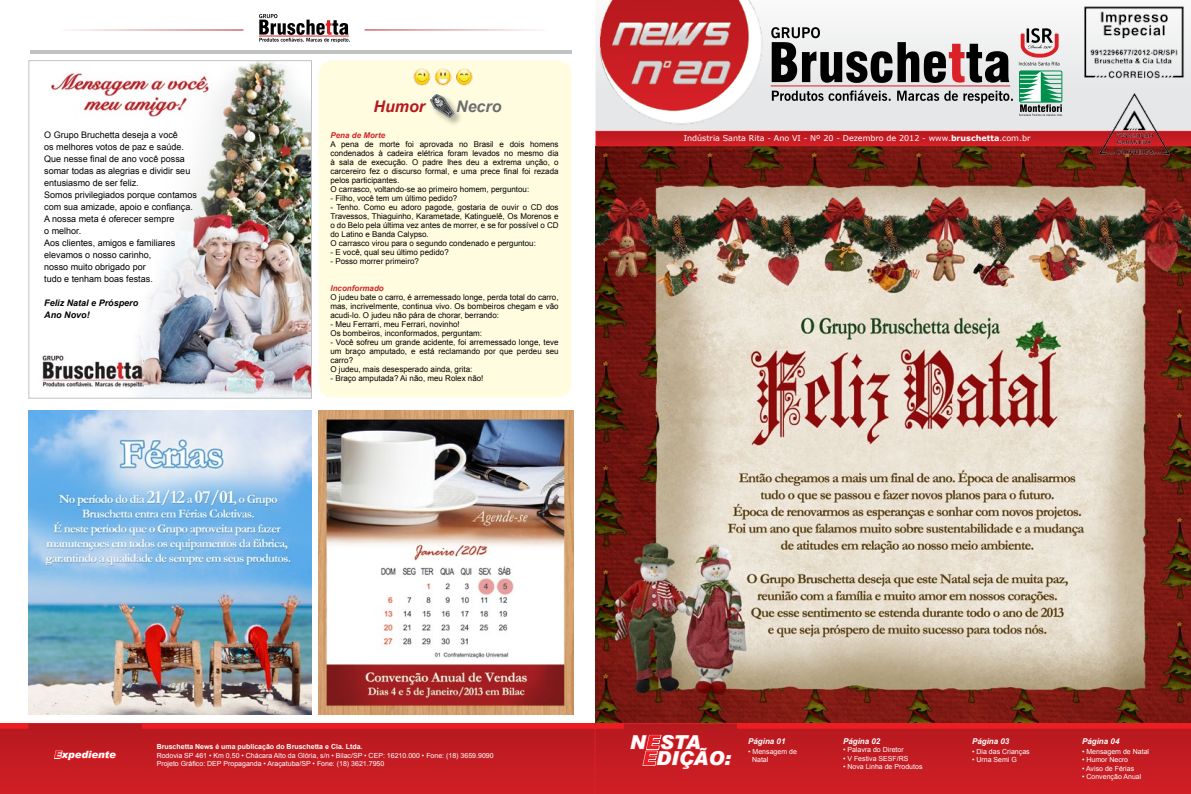
<style>
.page{position:relative;width:1191px;height:794px;background:#fff}
.page>*{position:absolute;margin:0;border:0;box-sizing:border-box;transform-origin:0 0}
.t1{font:italic 900 19.2px/15.8px "Arial";color:#fff}
.t2{font:italic 700 16px "Arial";color:#b5191e}
.t3{font:italic 700 16px "Arial";color:#6d6e71}
.t4{font:italic 900 10px "Arial";color:#fff}
.t5{font:9px/12px "Arial";color:#000}
.t6{font:italic 700 9px/12px "Arial";color:#000}
.t7{font:8px/9px "Arial";color:#000}
.t8{font:8px "Verdana";color:#fff}
.t9{font:italic 700 8px "Arial";color:#fff}
.t10{font:italic 700 8px "Arial";color:#d2232a}
.t11{font:7px/8.4px "Arial";color:#fff}
.t12{font:700 7px "Arial";color:#fff}
.s1{font-weight:700}
.s2{color:#ed1d24}
</style>
<div class="page">
<img style="left:41px;top:62px;width:269px;height:335px">
<div style="left:28px;top:60px;width:284px;height:339px;border:1px solid #c0c2c4"></div>
<img style="left:595px;top:146px;width:596px;height:577px">
<svg style="left:595px;top:24px;width:596px;height:107px;background:#e7e6e7"></svg>
<svg style="left:595px;top:131px;width:596px;height:15px;background:#c71c23"></svg>
<div style="left:595px;top:723px;width:596px;height:71px;background:#cc1e25"></div>
<svg style="left:629px;top:710px;width:562px;height:60px;background:#b31c1f"></svg>
<div style="left:581px;top:723px;width:43px;height:6px;background:#ed1d24"></div>
<svg style="left:259px;top:14px;width:91px;height:29px"></svg>
<hr style="left:364px;top:29px;width:185px;height:1px;background:#b5191e">
<hr style="left:59px;top:29px;width:184px;height:1px;background:#b5191e">
<svg style="left:0;top:723px;width:595px;height:71px;background:#c41c22"></svg>
<div style="left:142px;top:723px;width:453px;height:6px;background:#ed1d24"></div>
<svg style="left:53px;top:749px;width:64px;height:19px"></svg>
<svg style="left:0;top:723px;width:28px;height:6px"></svg>
<img style="left:28px;top:411px;width:284px;height:303px">
<img style="left:318px;top:411px;width:255px;height:303px">
<hr style="left:30px;top:51px;width:541px;height:3px;background:#c0c2c4">
<svg style="left:1019px;top:71px;width:43px;height:45px;background:#7cb39a"></svg>
<hr style="left:770px;top:85px;width:240px;height:1px;background:#da2128">
<svg style="left:772px;top:90px;width:240px;height:13px;background:#a4a4a5"></svg>
<svg style="left:771px;top:27px;width:238px;height:56px"></svg>
<img style="left:597px;top:0;width:167px;height:124px">
<svg style="left:1019px;top:28px;width:40px;height:37px"></svg>
<img style="left:1079px;top:6px;width:111px;height:154px">
<div style="left:319px;top:61px;width:252px;height:336px;background:#fffcdf;border-radius:14px"></div>
<div style="left:318px;top:60px;width:253px;height:338px;border:1px solid #fffde5;border-radius:14px"></div>
<div style="left:429px;top:94px;width:35px;height:34px;background:#000;opacity:.3"></div>
<svg style="left:430px;top:94px;width:25px;height:25px"></svg>
<img style="left:413px;top:68px;width:60px;height:18px">
<p class="t5" style="left:44px;top:129px;width:154px">O Grupo Bruchetta deseja a você<br>os melhores votos de paz e saúde.<br>Que nesse final de ano você possa somar todas as alegrias e dividir seu entusiasmo de ser feliz.<br>Somos privilegiados porque contamos com sua amizade, apoio e confiança.<br>A nossa meta é oferecer sempre<br>o melhor.<br>Aos clientes, amigos e familiares elevamos o nosso carinho,<br>nosso muito obrigado por<br>tudo e tenham boas festas.</p>
<p class="t6" style="left:44px;top:297px;width:96px">Feliz Natal e Próspero<br>Ano Novo!</p>
<h2 class="t2" style="left:373px;top:95px;width:53px">Humor</h2>
<h2 class="t3" style="left:456px;top:95px;width:47px">Necro</h2>
<p class="t10" style="left:330px;top:129px;width:56px">Pena de Morte</p>
<p class="t7" style="left:330px;top:139px;width:230px">A pena de morte foi aprovada no Brasil e dois homens condenados à cadeira elétrica foram levados no mesmo dia à sala de execução. O padre lhes deu a extrema unção, o carcereiro fez o discurso formal, e uma prece final foi rezada pelos participantes.<br>O carrasco, voltando-se ao primeiro homem, perguntou:</p>
<p class="t7" style="left:330px;top:193px;width:128px">- Filho, você tem um último pedido?</p>
<p class="t7" style="left:330px;top:202px;width:230px">- Tenho. Como eu adoro pagode, gostaria de ouvir o CD dos Travessos, Thiaguinho, Karametade, Katinguelê, Os Morenos e o do Belo pela última vez antes de morrer, e se for possível o CD do Latino e Banda Calypso.<br>O carrasco virou para o segundo condenado e perguntou:</p>
<p class="t7" style="left:330px;top:247px;width:120px">- E você, qual seu último pedido?</p>
<p class="t7" style="left:330px;top:256px;width:90px">- Posso morrer primeiro?</p>
<p class="t10" style="left:330px;top:282px;width:55px">Inconformado</p>
<p class="t7" style="left:330px;top:292px;width:230px;text-align:justify">O judeu bate o carro, é arremessado longe, perda total do carro, mas, incrivelmente, continua vivo. Os bombeiros chegam e vão acudi-lo. O judeu não pára de chorar, berrando:</p>
<p class="t7" style="left:330px;top:319px;width:153px">- Meu Ferrarri, meu Ferrari, novinho!<br>Os bombeiros, inconformados, perguntam:</p>
<p class="t7" style="left:330px;top:337px;width:230px">- Você sofreu um grande acidente, foi arremessado longe, teve um braço amputado, e está reclamando por que perdeu seu carro?<br>O judeu, mais desesperado ainda, grita:</p>
<p class="t7" style="left:330px;top:373px;width:154px">- Braço amputada? Ai não, meu Rolex não!</p>
<p class="t8" style="left:684px;top:133px;width:348px">Indústria Santa Rita - Ano VI - Nº 20 - Dezembro de 2012 - www.<span class="s1">bruschetta</span>.com.br</p>
<p class="t4" style="left:54px;top:748px;width:63px"><span class="s2">E</span>xpediente</p>
<p class="t12" style="left:157px;top:742px;width:207px">Bruschetta News é uma publicação do Bruschetta e Cia. Ltda.</p>
<p class="t11" style="left:157px;top:751px;width:338px">Rodovia SP 461 • Km 0,50 • Chácara Alto da Glória, s/n • Bilac/SP • CEP: 16210.000 • Fone: (18) 3659.9090<br>Projeto Gráfico: DEP Propaganda • Araçatuba/SP • Fone: (18) 3621.7950</p>
<h1 class="t1" style="left:642px;top:734px;width:90px;text-indent:-13px">N<span class="s2">E</span>STA<br><span class="s2">E</span>DIÇÃO:</h1>
<p class="t9" style="left:748px;top:735px;width:39px">Página 01</p>
<p class="t9" style="left:843px;top:735px;width:39px">Página 02</p>
<p class="t9" style="left:972px;top:735px;width:39px">Página 03</p>
<p class="t9" style="left:1082px;top:735px;width:39px">Página 04</p>
<p class="t11" style="left:752px;top:747px;width:46px;text-indent:-4px">• Mensagem de<br>Natal</p>
<p class="t11" style="left:843px;top:746px;width:62px">• Palavra do Diretor</p>
<p class="t11" style="left:972px;top:747px;width:59px">• Dia das Crianças</p>
<p class="t11" style="left:972px;top:755px;width:46px">• Urna Semi G</p>
<p class="t11" style="left:1082px;top:747px;width:69px">• Mensagem de Natal</p>
<p class="t11" style="left:1082px;top:755px;width:48px">• Humor Necro</p>
<p class="t11" style="left:1082px;top:764px;width:54px">• Aviso de Férias</p>
<p class="t11" style="left:1082px;top:772px;width:61px">• Convenção Anual</p>
<p class="t11" style="left:843px;top:754px;width:67px">• V Festiva SESF/RS</p>
<p class="t11" style="left:843px;top:762px;width:81px">• Nova Linha de Produtos</p>
</div>
